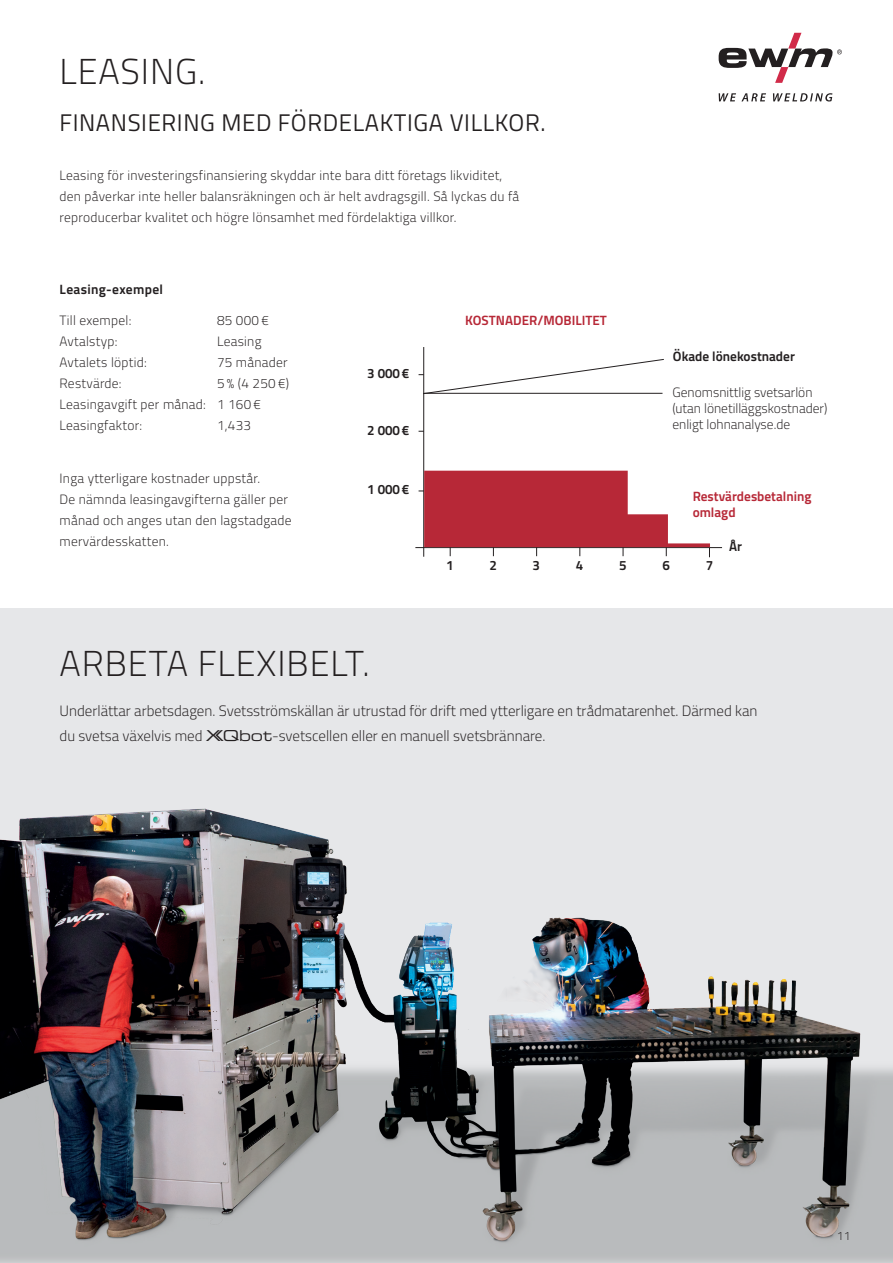
<style>
.page{position:relative;width:893px;height:1263px;background:#fff}
.page>*{position:absolute;margin:0;border:0;box-sizing:border-box;transform-origin:0 0}
.t1{font:300 36px "Titillium Text";letter-spacing:.025em;color:#231f20}
.t2{font:24px "Titillium Text";letter-spacing:.025em;color:#231f20}
.t3{font:300 15px/25.5px "Titillium Text";color:#231f20}
.t4{font:300 13.5px/21px "Titillium Text";letter-spacing:.02em;color:#231f20}
.t5{font:300 13.5px/16.2px "Titillium Text";color:#231f20}
.t6{font:700 13.5px/16.2px "Titillium Text";color:#b72837}
.t7{font:700 13.5px "Titillium Text";color:#231f20}
.t8{font:700 13.5px "Titillium Text";letter-spacing:.025em;color:#231f20}
.t9{font:300 12px "Titillium Text";color:#231f20}
.s1{font-family:"XQEWMJR";font-weight:400}
</style>
<div class="page">
<div style="left:0;top:609px;width:893px;height:654px;background:#e6e7e9"></div>
<img style="left:0;top:808px;width:893px;height:455px">
<svg style="left:719px;top:93px;width:113px;height:9px"></svg>
<svg style="left:719px;top:33px;width:123px;height:50px"></svg>
<hr style="left:423px;top:347px;width:1px;height:210px;background:#231f20">
<hr style="left:415px;top:547px;width:307px;height:1px;background:#231f20">
<svg style="left:419px;top:358px;width:245px;height:37px"></svg>
<svg style="left:419px;top:471px;width:291px;height:86px"></svg>
<hr style="left:424px;top:393px;width:238px;height:1px;background:#231f20">
<h1 class="t1" style="left:60px;top:46px;width:147px">LEASING.</h1>
<h2 class="t2" style="left:60px;top:105px;width:488px">FINANSIERING MED FÖRDELAKTIGA VILLKOR.</h2>
<p class="t4" style="left:60px;top:164px;width:461px">Leasing för investeringsfinansiering skyddar inte bara ditt företags likviditet, den påverkar inte heller balansräkningen och är helt avdragsgill. Så lyckas du få reproducerbar kvalitet och högre lönsamhet med fördelaktiga villkor.</p>
<p class="t8" style="left:60px;top:279px;width:105px">Leasing-exempel</p>
<p class="t4" style="left:60px;top:309px;width:73px">Till exempel:</p>
<p class="t4" style="left:217px;top:309px;width:53px">85 000 €</p>
<p class="t4" style="left:60px;top:330px;width:59px">Avtalstyp:</p>
<p class="t4" style="left:217px;top:330px;width:46px">Leasing</p>
<p class="t4" style="left:60px;top:351px;width:89px">Avtalets löptid:</p>
<p class="t4" style="left:217px;top:351px;width:72px">75 månader</p>
<p class="t4" style="left:60px;top:372px;width:64px">Restvärde:</p>
<p class="t4" style="left:60px;top:372px;width:231px;text-indent:158px">5 % (4 250 €)<br>Leasingavgift per månad: 1 160 €<br>Leasingfaktor:</p>
<p class="t4" style="left:217px;top:414px;width:36px">1,433</p>
<p class="t4" style="left:60px;top:467px;width:234px">Inga ytterligare kostnader uppstår.<br>De nämnda leasingavgifterna gäller per månad och anges utan den lagstadgade mervärdesskatten.</p>
<p class="t7" style="left:367px;top:363px;width:44px">3 000€</p>
<p class="t7" style="left:367px;top:420px;width:44px">2 000€</p>
<p class="t7" style="left:367px;top:479px;width:44px">1 000€</p>
<p class="t6" style="left:465px;top:311px;width:143px">KOSTNADER/MOBILITET</p>
<p class="t7" style="left:673px;top:346px;width:123px">Ökade lönekostnader</p>
<p class="t5" style="left:672px;top:383px;width:157px">Genomsnittlig svetsarlön (utan lönetilläggskostnader) enligt lohnanalyse.de</p>
<p class="t6" style="left:693px;top:487px;width:120px">Restvärdesbetalning omlagd</p>
<p class="t7" style="left:729px;top:536px;width:14px">År</p>
<h1 class="t1" style="left:60px;top:638px;width:312px">ARBETA FLEXIBELT.</h1>
<p class="t7" style="left:446px;top:555px;width:9px">1</p>
<p class="t7" style="left:489px;top:555px;width:9px">2</p>
<p class="t7" style="left:533px;top:555px;width:9px">3</p>
<p class="t7" style="left:576px;top:555px;width:9px">4</p>
<p class="t7" style="left:619px;top:555px;width:9px">5</p>
<p class="t7" style="left:663px;top:555px;width:9px">6</p>
<p class="t7" style="left:706px;top:555px;width:9px">7</p>
<p class="t3" style="left:60px;top:697px;width:699px">Underlättar arbetsdagen. Svetsströmskällan är utrustad för drift med ytterligare en trådmatarenhet. Därmed kan du svetsa växelvis med <span class="s1">XQbot</span>-svetscellen eller en manuell svetsbrännare.</p>
<p class="t9" style="left:837px;top:1227px;width:15px">11</p>
</div>
